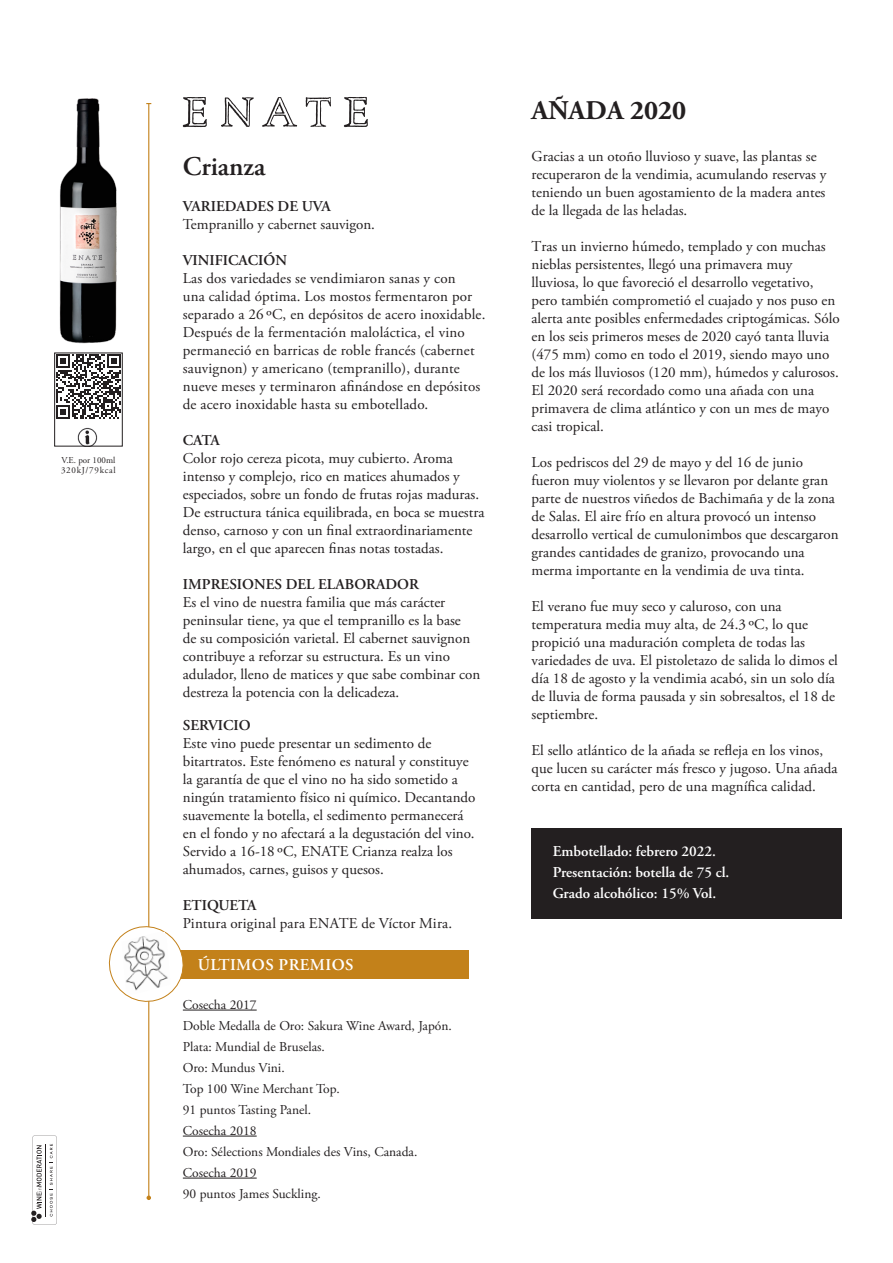
<style>
.page{position:relative;width:893px;height:1263px;background:#fff}
.page>*{position:absolute;margin:0;border:0;box-sizing:border-box;transform-origin:0 0}
.t1{font:700 27px "Adobe Garamond Pro";color:#231f20}
.t2{font:600 27px "Adobe Garamond Pro";color:#231f20}
.t3{font:600 16.5px "Adobe Garamond Pro";letter-spacing:.025em;color:#fff}
.Texto_Variedad{font:15px/18px "Adobe Garamond Pro";color:#231f20}
.TEXTOS{font:15px/18px "Adobe Garamond Pro";color:#231f20}
.textos{font:15px/18px "Adobe Garamond Pro";color:#231f20}
.t4{font:600 15px "Adobe Garamond Pro";color:#fff}
.TEXTOS-2{font:600 15px "Adobe Garamond Pro";color:#231f20}
.Texto_Variedad-2{font:600 15px "Adobe Garamond Pro";color:#231f20}
.Título_Variedad{font:600 15px "Adobe Garamond Pro";color:#231f20}
.PREMIOS{font:13.5px "Adobe Garamond Pro";color:#231f20}
.t5{font:9px "Adobe Garamond Pro";color:#231f20}
.t6{font:9px "Adobe Garamond Pro";letter-spacing:.08em;color:#231f20}
</style>
<div class="page">
<hr style="left:148px;top:104px;width:1px;height:1094px;background:#c3811a">
<svg style="left:147px;top:1195px;width:4px;height:5px"></svg>
<img style="left:59px;top:98px;width:58px;height:246px">
<svg style="left:221px;top:97px;width:33px;height:30px"></svg>
<svg style="left:344px;top:97px;width:24px;height:30px"></svg>
<svg style="left:183px;top:97px;width:24px;height:30px"></svg>
<svg style="left:306px;top:97px;width:25px;height:30px"></svg>
<svg style="left:262px;top:97px;width:35px;height:30px"></svg>
<svg style="left:31px;top:1135px;width:26px;height:90px"></svg>
<hr style="left:46px;top:1144px;width:1px;height:72px;background:#231f20">
<div style="left:531px;top:828px;width:311px;height:91px;background:#231f20"></div>
<div style="left:168px;top:949px;width:301px;height:29px;background:#c3811a"></div>
<svg style="left:108px;top:921px;width:80px;height:86px"></svg>
<img style="left:122px;top:932px;width:49px;height:62px">
<hr style="left:183px;top:1010px;width:74px;height:1px;background:#231f20">
<hr style="left:183px;top:1136px;width:74px;height:1px;background:#231f20">
<hr style="left:183px;top:1178px;width:74px;height:1px;background:#231f20">
<svg style="left:56px;top:355px;width:64px;height:89px"></svg>
<div style="left:54px;top:353px;width:68px;height:93px;border:1px solid #231f20"></div>
<p class="t5" style="left:61px;top:454px;width:55px">V.E. por 100ml</p>
<p class="t6" style="left:61px;top:465px;width:56px">320kJ/79kcal</p>
<p class="t2" style="left:183px;top:151px;width:84px">Crianza</p>
<p class="Título_Variedad" style="left:183px;top:197px;width:150px">VARIEDADES DE UVA</p>
<p class="Texto_Variedad" style="left:183px;top:216px;width:194px">Tempranillo y cabernet sauvigon.</p>
<p class="Texto_Variedad-2" style="left:183px;top:251px;width:106px">VINIFICACIÓN</p>
<p class="TEXTOS" style="left:183px;top:270px;width:304px">Las dos variedades se vendimiaron sanas y con<br>una calidad óptima. Los mostos fermentaron por separado a 26 ºC, en depósitos de acero inoxidable.<br>Después de la fermentación maloláctica, el vino permaneció en barricas de roble francés (cabernet sauvignon) y americano (tempranillo), durante nueve meses y terminaron afinándose en depósitos de acero inoxidable hasta su embotellado.</p>
<p class="Texto_Variedad-2" style="left:183px;top:431px;width:38px">CATA</p>
<p class="textos" style="left:183px;top:450px;width:303px">Color rojo cereza picota, muy cubierto. Aroma intenso y complejo, rico en matices ahumados y especiados, sobre un fondo de frutas rojas maduras.<br>De estructura tánica equilibrada, en boca se muestra denso, carnoso y con un final extraordinariamente largo, en el que aparecen finas notas tostadas.</p>
<p class="TEXTOS-2" style="left:183px;top:575px;width:238px">IMPRESIONES DEL ELABORADOR</p>
<p class="TEXTOS" style="left:183px;top:594px;width:299px">Es el vino de nuestra familia que más carácter peninsular tiene, ya que el tempranillo es la base<br>de su composición varietal. El cabernet sauvignon contribuye a reforzar su estructura. Es un vino adulador, lleno de matices y que sabe combinar con destreza la potencia con la delicadeza.</p>
<p class="TEXTOS-2" style="left:183px;top:716px;width:69px">SERVICIO</p>
<p class="TEXTOS" style="left:183px;top:735px;width:294px">Este vino puede presentar un sedimento de bitartratos. Este fenómeno es natural y constituye la garantía de que el vino no ha sido sometido a ningún tratamiento físico ni químico. Decantando suavemente la botella, el sedimento permanecerá en el fondo y no afectará a la degustación del vino.<br>Servido a 16-18 ºC, ENATE Crianza realza los ahumados, carnes, guisos y quesos.</p>
<p class="Texto_Variedad-2" style="left:183px;top:896px;width:75px">ETIQUETA</p>
<p class="Texto_Variedad" style="left:183px;top:915px;width:271px">Pintura original para ENATE de Víctor Mira.</p>
<p class="t3" style="left:198px;top:955px;width:157px">ÚLTIMOS PREMIOS</p>
<p class="PREMIOS" style="left:183px;top:996px;width:75px">Cosecha 2017</p>
<p class="PREMIOS" style="left:183px;top:1017px;width:271px">Doble Medalla de Oro: Sakura Wine Award, Japón.</p>
<p class="PREMIOS" style="left:183px;top:1038px;width:144px">Plata: Mundial de Bruselas.</p>
<p class="PREMIOS" style="left:183px;top:1059px;width:103px">Oro: Mundus Vini.</p>
<p class="PREMIOS" style="left:183px;top:1080px;width:158px">Top 100 Wine Merchant Top.</p>
<p class="PREMIOS" style="left:183px;top:1101px;width:130px">91 puntos Tasting Panel.</p>
<p class="PREMIOS" style="left:183px;top:1122px;width:75px">Cosecha 2018</p>
<p class="PREMIOS" style="left:183px;top:1143px;width:236px">Oro: Sélections Mondiales des Vins, Canada.</p>
<p class="PREMIOS" style="left:183px;top:1164px;width:75px">Cosecha 2019</p>
<p class="PREMIOS" style="left:183px;top:1185px;width:139px">90 puntos James Suckling.</p>
<p class="t1" style="left:531px;top:95px;width:156px">AÑADA 2020</p>
<p class="Texto_Variedad" style="left:531px;top:147px;width:296px">Gracias a un otoño lluvioso y suave, las plantas se recuperaron de la vendimia, acumulando reservas y teniendo un buen agostamiento de la madera antes de la llegada de las heladas.</p>
<p class="Texto_Variedad" style="left:531px;top:237px;width:310px">Tras un invierno húmedo, templado y con muchas nieblas persistentes, llegó una primavera muy lluviosa, lo que favoreció el desarrollo vegetativo, pero también comprometió el cuajado y nos puso en alerta ante posibles enfermedades criptogámicas. Sólo en los seis primeros meses de 2020 cayó tanta lluvia (475 mm) como en todo el 2019, siendo mayo uno de los más lluviosos (120 mm), húmedos y calurosos.<br>El 2020 será recordado como una añada con una primavera de clima atlántico y con un mes de mayo casi tropical.</p>
<p class="Texto_Variedad" style="left:531px;top:453px;width:309px">Los pedriscos del 29 de mayo y del 16 de junio fueron muy violentos y se llevaron por delante gran parte de nuestros viñedos de Bachimaña y de la zona de Salas. El aire frío en altura provocó un intenso desarrollo vertical de cumulonimbos que descargaron grandes cantidades de granizo, provocando una merma importante en la vendimia de uva tinta.</p>
<p class="Texto_Variedad" style="left:531px;top:597px;width:308px">El verano fue muy seco y caluroso, con una temperatura media muy alta, de 24.3 ºC, lo que propició una maduración completa de todas las variedades de uva. El pistoletazo de salida lo dimos el día 18 de agosto y la vendimia acabó, sin un solo día de lluvia de forma pausada y sin sobresaltos, el 18 de septiembre.</p>
<p class="Texto_Variedad" style="left:531px;top:741px;width:308px">El sello atlántico de la añada se refleja en los vinos, que lucen su carácter más fresco y jugoso. Una añada corta en cantidad, pero de una magnífica calidad.</p>
<p class="t4" style="left:553px;top:843px;width:165px">Embotellado: febrero 2022.</p>
<p class="t4" style="left:553px;top:864px;width:178px">Presentación: botella de 75 cl.</p>
<p class="t4" style="left:553px;top:885px;width:165px">Grado alcohólico: 15% Vol.</p>
</div>
